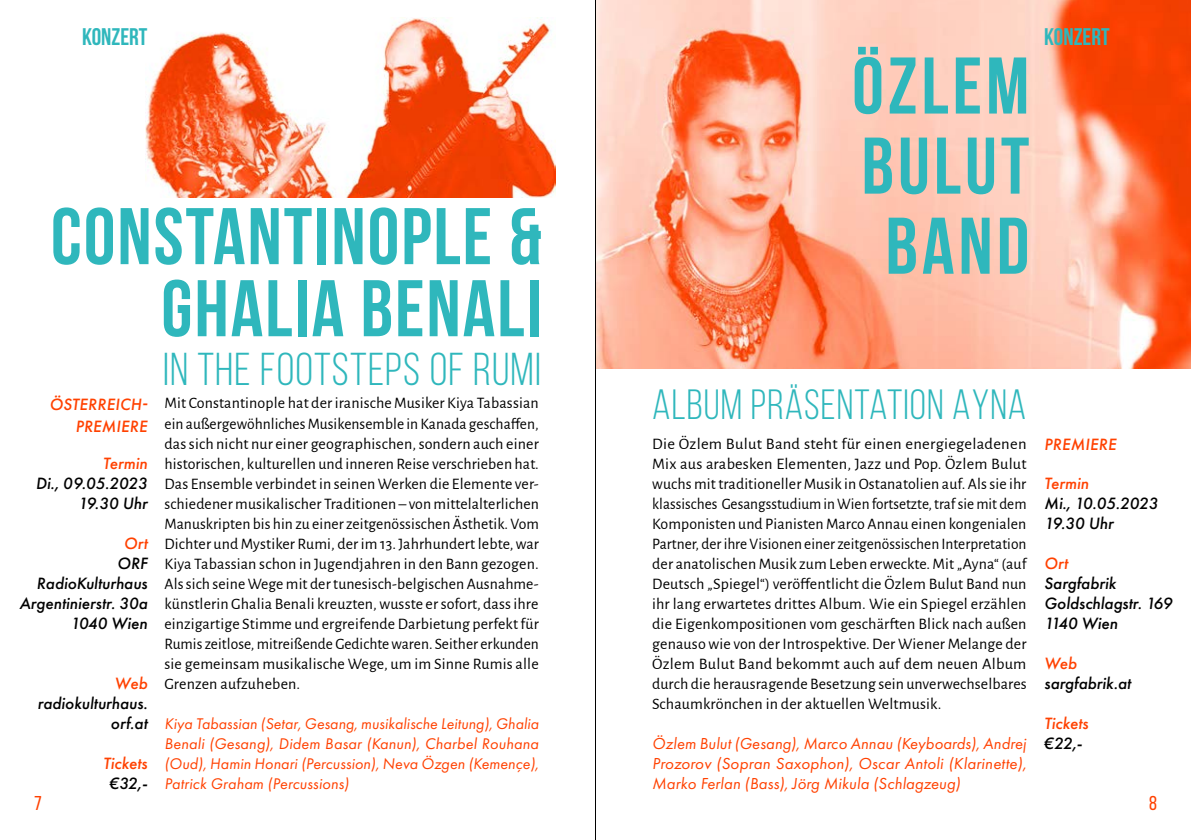
<style>
.page{position:relative;width:1191px;height:840px;background:#fff}
.page>*{position:absolute;margin:0;border:0;box-sizing:border-box;transform-origin:0 0}
.t1{font:700 80px "Bebas Neue";letter-spacing:.025em;color:#2fb7bc}
.t2{font:46px "Bebas Neue";letter-spacing:.025em;color:#2fb7bc}
.t3{font:42.2px "Bebas Neue";letter-spacing:.025em;color:#2fb7bc}
.seitentitel_rechts{font:700 24px "Bebas Neue";color:#2fb7bc}
.t4{font:20px "Bebas Neue";color:#ff4100}
.infobox-text{font:italic 500 17px/20px "Futura PT";color:#000;text-align:right}
.infobox-text-2{font:italic 500 17px "Futura PT";color:#ff4100}
.infobox-text-left{font:italic 500 17px/22px "Futura PT";letter-spacing:.01em;color:#ff4100;text-align:right}
.Besetzung{font:italic 16.4px/20px "Futura PT";letter-spacing:.01em;color:#ff4100;text-align:justify}
.body{font:16px/20px "Alegreya Sans";letter-spacing:.01em;color:#000;text-align:justify}
.Besetzung-2{font:italic 16px/20px "Futura PT";letter-spacing:.01em;color:#ff4100;text-align:justify}
</style>
<div class="page">
<hr style="left:595px;top:0;width:1px;height:839px;background:#000">
<img style="left:145px;top:17px;width:411px;height:180px">
<img style="left:596px;top:0;width:595px;height:368px">
<p class="seitentitel_rechts" style="left:82px;top:24px;width:67px">KONZERT</p>
<p class="t1" style="left:51px;top:192px;width:492px">CONSTANTINOPLE &amp;</p>
<p class="t1" style="left:161px;top:264px;width:382px">GHALIA BENALI</p>
<p class="t2" style="left:163px;top:344px;width:379px">IN THE FOOTSTEPS OF RUMI</p>
<p class="infobox-text-left" style="left:50px;top:393px;width:99px">ÖSTERREICH-<br>PREMIERE</p>
<p class="infobox-text-2" style="left:103px;top:452px;width:46px">Termin</p>
<p class="infobox-text" style="left:36px;top:472px;width:113px">Di., 09.05.2023</p>
<p class="infobox-text" style="left:78px;top:492px;width:71px">19.30 Uhr</p>
<p class="infobox-text-2" style="left:124px;top:532px;width:25px">Ort</p>
<p class="infobox-text" style="left:117px;top:552px;width:32px">ORF</p>
<p class="infobox-text" style="left:37px;top:572px;width:112px">RadioKulturhaus</p>
<p class="infobox-text" style="left:19px;top:592px;width:129px">Argentinierstr. 30a</p>
<p class="infobox-text" style="left:71px;top:612px;width:78px">1040 Wien</p>
<p class="infobox-text-2" style="left:115px;top:672px;width:34px">Web</p>
<p class="infobox-text" style="left:38px;top:692px;width:111px">radiokulturhaus. orf.at</p>
<p class="infobox-text-2" style="left:103px;top:752px;width:46px">Tickets</p>
<p class="infobox-text" style="left:110px;top:772px;width:39px">€32,-</p>
<p class="body" style="left:164px;top:392px;width:376px">Mit Constantinople hat der iranische Musiker Kiya Tabassian ein außergewöhnliches Musikensemble in Kanada geschaffen, das sich nicht nur einer geographischen, sondern auch einer historischen, kulturellen und inneren Reise verschrieben hat.<br>Das Ensemble verbindet in seinen Werken die Elemente ver&shy;schiedener musikalischer Traditionen – von mittelalterlichen Manuskripten bis hin zu einer zeitgenössischen Ästhetik. Vom Dichter und Mystiker Rumi, der im 13. Jahrhundert lebte, war Kiya Tabassian schon in Jugendjahren in den Bann gezogen.<br>Als sich seine Wege mit der tunesisch-belgischen Ausnahme&shy;künstlerin Ghalia Benali kreuzten, wusste er sofort, dass ihre einzigartige Stimme und ergreifende Darbietung perfekt für Rumis zeitlose, mitreißende Gedichte waren. Seither erkunden sie gemeinsam musikalische Wege, um im Sinne Rumis alle Grenzen aufzuheben.</p>
<p class="Besetzung-2" style="left:164px;top:713px;width:376px">Kiya Tabassian (Setar, Gesang, musikalische Leitung), Ghalia Benali (Gesang), Didem Basar (Kanun), Charbel Rouhana (Oud), Hamin Honari (Percussion), Neva Özgen (Kemençe), Patrick Graham (Percussions)</p>
<p class="t1" style="left:852px;top:42px;width:179px">ÖZLEM</p>
<p class="t1" style="left:861px;top:122px;width:169px">BULUT</p>
<p class="t1" style="left:885px;top:202px;width:145px">BAND</p>
<p class="seitentitel_rechts" style="left:1044px;top:24px;width:67px">KONZERT</p>
<p class="t3" style="left:652px;top:382px;width:375px">ALBUM PRÄSENTATION AYNA</p>
<p class="body" style="left:652px;top:432px;width:376px">Die Özlem Bulut Band steht für einen energiegeladenen Mix aus arabesken Elementen, Jazz und Pop. Özlem Bulut wuchs mit traditioneller Musik in Ostanatolien auf. Als sie ihr klassisches Gesangsstudium in Wien fortsetzte, traf sie mit dem Komponisten und Pianisten Marco Annau einen kongenialen Partner, der ihre Visionen einer zeitgenössischen Interpretation der anatolischen Musik zum Leben erweckte. Mit „Ayna“ (auf Deutsch „Spiegel“) veröffentlicht die Özlem Bulut Band nun ihr lang erwartetes drittes Album. Wie ein Spiegel erzählen die Eigenkompositionen vom geschärften Blick nach außen genauso wie von der Introspektive. Der Wiener Melange der Özlem Bulut Band bekommt auch auf dem neuen Album durch die herausragende Besetzung sein unverwechselbares Schaumkrönchen in der aktuellen Weltmusik.</p>
<p class="Besetzung" style="left:652px;top:732px;width:376px">Özlem Bulut (Gesang), Marco Annau (Keyboards), Andrej Prozorov (Sopran Saxophon), Oscar Antoli (Klarinette), Marko Ferlan (Bass), Jörg Mikula (Schlagzeug)</p>
<p class="infobox-text-left" style="left:1044px;top:433px;width:73px">PREMIERE</p>
<p class="infobox-text-2" style="left:1044px;top:472px;width:46px">Termin</p>
<p class="infobox-text" style="left:1044px;top:492px;width:115px">Mi., 10.05.2023</p>
<p class="infobox-text" style="left:1044px;top:512px;width:71px">19.30 Uhr</p>
<p class="infobox-text-2" style="left:1044px;top:552px;width:25px">Ort</p>
<p class="infobox-text" style="left:1044px;top:572px;width:73px">Sargfabrik</p>
<p class="infobox-text" style="left:1044px;top:592px;width:129px">Goldschlagstr. 169</p>
<p class="infobox-text" style="left:1044px;top:612px;width:75px">1140 Wien</p>
<p class="infobox-text-2" style="left:1044px;top:652px;width:34px">Web</p>
<p class="infobox-text" style="left:1044px;top:672px;width:88px">sargfabrik.at</p>
<p class="infobox-text-2" style="left:1044px;top:712px;width:46px">Tickets</p>
<p class="infobox-text" style="left:1044px;top:732px;width:39px">€22,-</p>
<p class="t4" style="left:34px;top:791px;width:9px">7</p>
<p class="t4" style="left:1149px;top:791px;width:9px">8</p>
</div>
